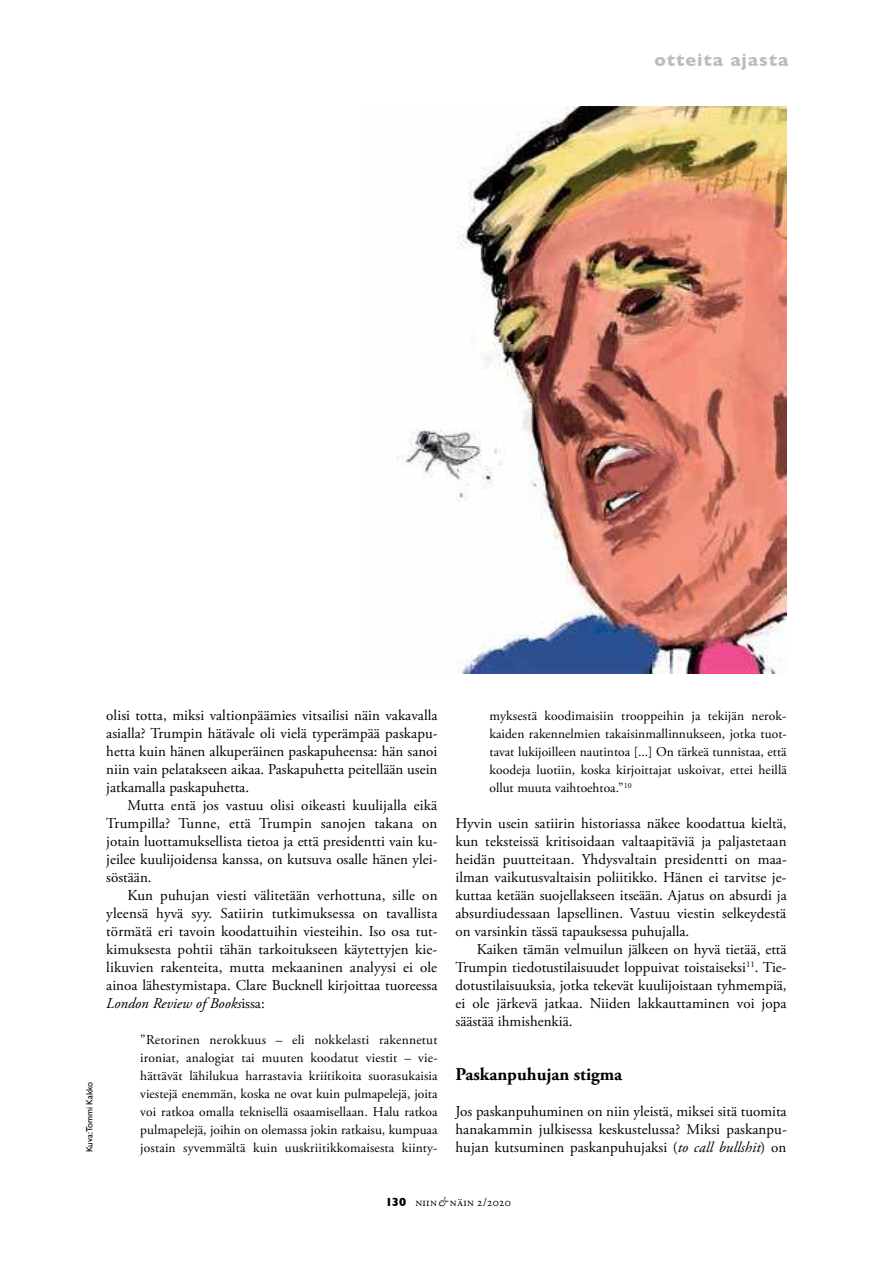
<style>
.page{position:relative;width:893px;height:1263px;background:#fff}
.page>*{position:absolute;margin:0;border:0;box-sizing:border-box;transform-origin:0 0}
.t1{font:700 18px "Adobe Garamond Pro";color:#000}
.t2{font:700 18px "Gill Sans";letter-spacing:.05em;color:#bbbdc0}
.t3{font:15px/18px "Adobe Garamond Pro";color:#000;text-align:justify}
.t4{font:13.5px/18px "Adobe Garamond Pro";letter-spacing:.005em;color:#000;text-align:justify}
.t5{font:12px "Adobe Garamond Regular SC";letter-spacing:.025em;color:#000}
.t6{font:9px "Gill Sans";color:#000}
.s1{font-style:italic}
.s2{font-family:"Gill Sans";font-weight:700}
.s3{font-family:"Adobe Garamond Pro";font-style:italic}
</style>
<div class="page">
<img style="left:397px;top:106px;width:390px;height:568px">
<p class="t2" style="left:654px;top:54px;width:135px">otteita ajasta</p>
<p class="t6" style="left:84px;top:1152px;width:72px;rotate:-90deg">Kuva:Tommi Kakko</p>
<p class="t3" style="left:106px;top:708px;width:333px">olisi totta, miksi valtionpäämies vitsailisi näin vakavalla asialla? Trumpin hätävale oli vielä typerämpää paskapu&shy;hetta kuin hänen alkuperäinen paskapuheensa: hän sanoi niin vain pelatakseen aikaa. Paskapuhetta peitellään usein jatkamalla paskapuhetta.</p>
<p class="t3" style="left:106px;top:798px;width:333px;text-indent:21px">Mutta entä jos vastuu olisi oikeasti kuulijalla eikä Trumpilla? Tunne, että Trumpin sanojen takana on jotain luottamuksellista tietoa ja että presidentti vain ku&shy;jeilee kuulijoidensa kanssa, on kutsuva osalle hänen ylei&shy;söstään.</p>
<p class="t3" style="left:106px;top:888px;width:333px;text-indent:21px">Kun puhujan viesti välitetään verhottuna, sille on yleensä hyvä syy. Satiirin tutkimuksessa on tavallista törmätä eri tavoin koodattuihin viesteihin. Iso osa tut&shy;kimuksesta pohtii tähän tarkoitukseen käytettyjen kie&shy;likuvien rakenteita, mutta mekaaninen analyysi ei ole ainoa lähestymistapa. Clare Bucknell kirjoittaa tuoreessa <span class="s1">London Review of Books</span>issa:</p>
<p class="t4" style="left:140px;top:1032px;width:299px">”Retorinen nerokkuus – eli nokkelasti rakennetut ironiat, analogiat tai muuten koodatut viestit – vie&shy;hättävät lähilukua harrastavia kriitikoita suorasukaisia viestejä enemmän, koska ne ovat kuin pulmapelejä, joita voi ratkoa omalla teknisellä osaamisellaan. Halu ratkoa pulmapelejä, joihin on olemassa jokin ratkaisu, kumpuaa jostain syvemmältä kuin uuskriitikkomaisesta kiinty-</p>
<p class="t4" style="left:489px;top:708px;width:299px">myksestä koodimaisiin trooppeihin ja tekijän nerok&shy;kaiden rakennelmien takaisinmallinnukseen, jotka tuot&shy;tavat lukijoilleen nautintoa [...] On tärkeä tunnistaa, että koodeja luotiin, koska kirjoittajat uskoivat, ettei heillä ollut muuta vaihtoehtoa.”<sup>10</sup></p>
<p class="t3" style="left:455px;top:816px;width:333px">Hyvin usein satiirin historiassa näkee koodattua kieltä, kun teksteissä kritisoidaan valtaapitäviä ja paljastetaan heidän puutteitaan. Yhdysvaltain presidentti on maa&shy;ilman vaikutusvaltaisin poliitikko. Hänen ei tarvitse je&shy;kuttaa ketään suojellakseen itseään. Ajatus on absurdi ja absurdiudessaan lapsellinen. Vastuu viestin selkeydestä on varsinkin tässä tapauksessa puhujalla.</p>
<p class="t3" style="left:455px;top:942px;width:333px;text-indent:21px">Kaiken tämän velmuilun jälkeen on hyvä tietää, että Trumpin tiedotustilaisuudet loppuivat toistaiseksi<sup>11</sup>. Tie&shy;dotustilaisuuksia, jotka tekevät kuulijoistaan tyhmempiä, ei ole järkevä jatkaa. Niiden lakkauttaminen voi jopa säästää ihmishenkiä.</p>
<p class="t1" style="left:455px;top:1067px;width:168px">Paskanpuhujan stigma</p>
<p class="t3" style="left:455px;top:1104px;width:333px">Jos paskanpuhuminen on niin yleistä, miksei sitä tuomita hanakammin julkisessa keskustelussa? Miksi paskanpu-</p>
<p class="t3" style="left:455px;top:1140px;width:332px">hujan kutsuminen paskanpuhujaksi (<span class="s1">to call bullshit</span>) on</p>
<p class="t5" style="left:385px;top:1195px;width:127px"><span class="s2">130</span> niin <span class="s3">&amp;</span> näin 2/2020</p>
</div>
